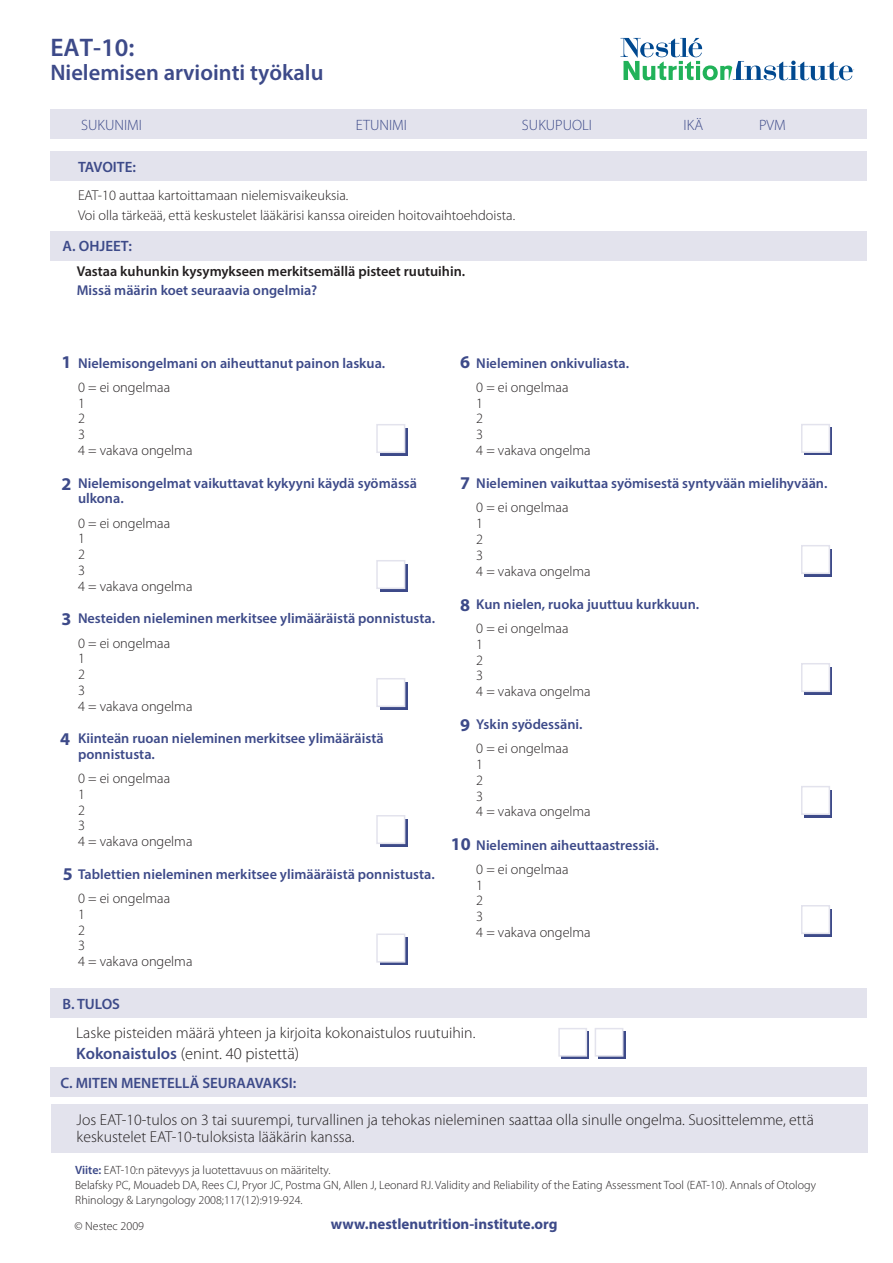
<style>
.page{position:relative;width:893px;height:1263px;background:#fff}
.page>*{position:absolute;margin:0;border:0;box-sizing:border-box;transform-origin:0 0}
.t1{font:600 25.5px "Myriad Pro";color:#3d4a89}
.t2{font:600 22.5px "Myriad Pro";color:#3d4a89}
.t3{font:700 18px "Myriad Pro";color:#3d4a89}
.t4{font:300 16.5px "Myriad Pro";color:#231f20}
.t5{font:300 15.75px/17px "Myriad Pro";color:#231f20}
.t6{font:600 15px "Myriad Pro";color:#3d4a89}
.t7{font:700 15px "Myriad Pro";color:#3d4a89}
.t8{font:300 15px "Myriad Pro";color:#3d4a89}
.t9{font:600 14.25px/15.8px "Myriad Pro";color:#3d4a89}
.t10{font:300 14.25px/15.8px "Myriad Pro";color:#231f20}
.t11{font:600 14.25px "Myriad Pro";color:#231f20}
.t12{font:300 12px/14.7px "Myriad Pro";color:#231f20}
.s1{font-weight:600;color:#3d4a89}
</style>
<div class="page">
<div style="left:51px;top:1105px;width:816px;height:48px;background:#e3e3ed"></div>
<div style="left:51px;top:152px;width:816px;height:29px;background:#e3e3ed"></div>
<div style="left:50px;top:110px;width:817px;height:29px;background:#e3e3ed"></div>
<svg style="left:804px;top:428px;width:28px;height:27px"></svg>
<div style="left:801px;top:424px;width:29px;height:29px;background:#fff;border:2px solid #e3e3ed"></div>
<div style="left:804px;top:549px;width:28px;height:27px;background:#46538e"></div>
<div style="left:801px;top:545px;width:29px;height:29px;background:#fff;border:2px solid #e3e3ed"></div>
<div style="left:804px;top:667px;width:28px;height:27px;background:#4a5690"></div>
<div style="left:801px;top:663px;width:29px;height:29px;background:#fff;border:2px solid #e3e3ed"></div>
<svg style="left:804px;top:790px;width:28px;height:27px"></svg>
<div style="left:801px;top:786px;width:29px;height:29px;background:#fff;border:2px solid #e3e3ed"></div>
<div style="left:804px;top:909px;width:28px;height:27px;background:#505c94"></div>
<div style="left:801px;top:905px;width:29px;height:29px;background:#fff;border:2px solid #e3e3ed"></div>
<svg style="left:380px;top:428px;width:27px;height:27px"></svg>
<div style="left:376px;top:424px;width:29px;height:29px;background:#fff;border:2px solid #e3e3ed"></div>
<svg style="left:380px;top:564px;width:27px;height:27px"></svg>
<div style="left:376px;top:560px;width:29px;height:29px;background:#fff;border:2px solid #e3e3ed"></div>
<svg style="left:380px;top:682px;width:27px;height:27px"></svg>
<div style="left:376px;top:678px;width:29px;height:29px;background:#fff;border:2px solid #e3e3ed"></div>
<svg style="left:380px;top:819px;width:27px;height:27px"></svg>
<div style="left:376px;top:815px;width:29px;height:29px;background:#fff;border:2px solid #e3e3ed"></div>
<svg style="left:380px;top:937px;width:27px;height:28px"></svg>
<div style="left:376px;top:933px;width:29px;height:29px;background:#fff;border:2px solid #e3e3ed"></div>
<div style="left:51px;top:231px;width:816px;height:29px;background:#e3e3ed"></div>
<div style="left:51px;top:989px;width:816px;height:29px;background:#e3e3ed"></div>
<div style="left:51px;top:1068px;width:816px;height:29px;background:#e3e3ed"></div>
<svg style="left:562px;top:1032px;width:27px;height:27px"></svg>
<div style="left:558px;top:1028px;width:29px;height:29px;background:#fff;border:2px solid #e3e3ed"></div>
<svg style="left:598px;top:1032px;width:27px;height:27px"></svg>
<div style="left:595px;top:1028px;width:28px;height:29px;background:#fff;border:2px solid #e3e3ed"></div>
<svg style="left:620px;top:38px;width:234px;height:42px"></svg>
<h1 class="t1" style="left:50px;top:31px;width:86px">EAT-10:</h1>
<h2 class="t2" style="left:50px;top:58px;width:275px">Nielemisen arviointi työkalu</h2>
<p class="t8" style="left:81px;top:117px;width:62px">SUKUNIMI</p>
<p class="t8" style="left:356px;top:117px;width:53px">ETUNIMI</p>
<p class="t8" style="left:522px;top:117px;width:72px">SUKUPUOLI</p>
<p class="t8" style="left:684px;top:117px;width:21px">IKÄ</p>
<p class="t8" style="left:759px;top:117px;width:28px">PVM</p>
<p class="t6" style="left:78px;top:157px;width:60px">TAVOITE:</p>
<p class="t10" style="left:78px;top:186px;width:439px;line-height:19.6px">EAT-10 auttaa kartoittamaan nielemisvaikeuksia.<br>Voi olla tärkeää, että keskustelet lääkärisi kanssa oireiden hoitovaihtoehdoista.</p>
<p class="t6" style="left:63px;top:236px;width:71px">A. OHJEET:</p>
<p class="t11" style="left:77px;top:262px;width:390px">Vastaa kuhunkin kysymykseen merkitsemällä pisteet ruutuihin.</p>
<p class="t9" style="left:77px;top:282px;width:242px">Missä määrin koet seuraavia ongelmia?</p>
<p class="t3" style="left:62px;top:350px;width:11px">1</p>
<p class="t9" style="left:78px;top:355px;width:309px">Nielemisongelmani on aiheuttanut painon laskua.</p>
<p class="t10" style="left:78px;top:380px;width:116px">0 = ei ongelmaa<br>1<br>2<br>3<br>4 = vakava ongelma</p>
<p class="t9" style="left:78px;top:475px;width:341px">Nielemisongelmat vaikuttavat kykyyni käydä syömässä ulkona.</p>
<p class="t10" style="left:78px;top:515px;width:116px">0 = ei ongelmaa<br>1<br>2<br>3<br>4 = vakava ongelma</p>
<p class="t9" style="left:78px;top:610px;width:359px">Nesteiden nieleminen merkitsee ylimääräistä ponnistusta.</p>
<p class="t10" style="left:78px;top:635px;width:116px">0 = ei ongelmaa<br>1<br>2<br>3<br>4 = vakava ongelma</p>
<p class="t9" style="left:78px;top:730px;width:307px">Kiinteän ruoan nieleminen merkitsee ylimääräistä ponnistusta.</p>
<p class="t10" style="left:78px;top:771px;width:116px">0 = ei ongelmaa<br>1<br>2<br>3<br>4 = vakava ongelma</p>
<p class="t9" style="left:78px;top:866px;width:358px">Tablettien nieleminen merkitsee ylimääräistä ponnistusta.</p>
<p class="t10" style="left:78px;top:891px;width:116px">0 = ei ongelmaa<br>1<br>2<br>3<br>4 = vakava ongelma</p>
<p class="t3" style="left:62px;top:472px;width:11px">2</p>
<p class="t3" style="left:62px;top:607px;width:11px">3</p>
<p class="t3" style="left:60px;top:727px;width:11px">4</p>
<p class="t3" style="left:63px;top:863px;width:11px">5</p>
<p class="t3" style="left:460px;top:350px;width:11px">6</p>
<p class="t9" style="left:476px;top:355px;width:154px">Nieleminen onkivuliasta.</p>
<p class="t10" style="left:476px;top:379px;width:116px">0 = ei ongelmaa<br>1<br>2<br>3<br>4 = vakava ongelma</p>
<p class="t9" style="left:476px;top:475px;width:353px">Nieleminen vaikuttaa syömisestä syntyvään mielihyvään.</p>
<p class="t10" style="left:476px;top:500px;width:116px">0 = ei ongelmaa<br>1<br>2<br>3<br>4 = vakava ongelma</p>
<p class="t9" style="left:476px;top:596px;width:224px">Kun nielen, ruoka juuttuu kurkkuun.</p>
<p class="t10" style="left:476px;top:621px;width:116px">0 = ei ongelmaa<br>1<br>2<br>3<br>4 = vakava ongelma</p>
<p class="t9" style="left:476px;top:716px;width:108px">Yskin syödessäni.</p>
<p class="t10" style="left:476px;top:741px;width:116px">0 = ei ongelmaa<br>1<br>2<br>3<br>4 = vakava ongelma</p>
<p class="t9" style="left:476px;top:836px;width:184px">Nieleminen aiheuttaastressiä.</p>
<p class="t10" style="left:476px;top:861px;width:116px">0 = ei ongelmaa<br>1<br>2<br>3<br>4 = vakava ongelma</p>
<p class="t3" style="left:460px;top:471px;width:11px">7</p>
<p class="t3" style="left:460px;top:593px;width:11px">8</p>
<p class="t3" style="left:460px;top:713px;width:11px">9</p>
<p class="t3" style="left:451px;top:832px;width:21px">10</p>
<p class="t6" style="left:63px;top:994px;width:59px">B. TULOS</p>
<p class="t5" style="left:76px;top:1025px;width:401px">Laske pisteiden määrä yhteen ja kirjoita kokonaistulos ruutuihin.</p>
<p class="t4" style="left:76px;top:1045px;width:225px"><span class="s1">Kokonaistulos</span> (enint. 40 pistettä)</p>
<p class="t6" style="left:60px;top:1073px;width:238px">C. MITEN MENETELLÄ SEURAAVAKSI:</p>
<p class="t5" style="left:77px;top:1111px;width:739px">Jos EAT-10-tulos on 3 tai suurempi, turvallinen ja tehokas nieleminen saattaa olla sinulle ongelma. Suosittelemme, että keskustelet EAT-10-tuloksista lääkärin kanssa.</p>
<p class="t12" style="left:75px;top:1163px;width:742px"><span class="s1">Viite:</span> EAT-10:n pätevyys ja luotettavuus on määritelty.<br>Belafsky PC, Mouadeb DA, Rees CJ, Pryor JC, Postma GN, Allen J, Leonard RJ. Validity and Reliability of the Eating Assessment Tool (EAT-10). Annals of Otology<br>Rhinology &amp; Laryngology 2008;117(12):919-924.</p>
<p class="t12" style="left:74px;top:1218px;width:71px">© Nestec 2009</p>
<p class="t7" style="left:331px;top:1214px;width:228px">www.nestlenutrition-institute.org</p>
</div>
